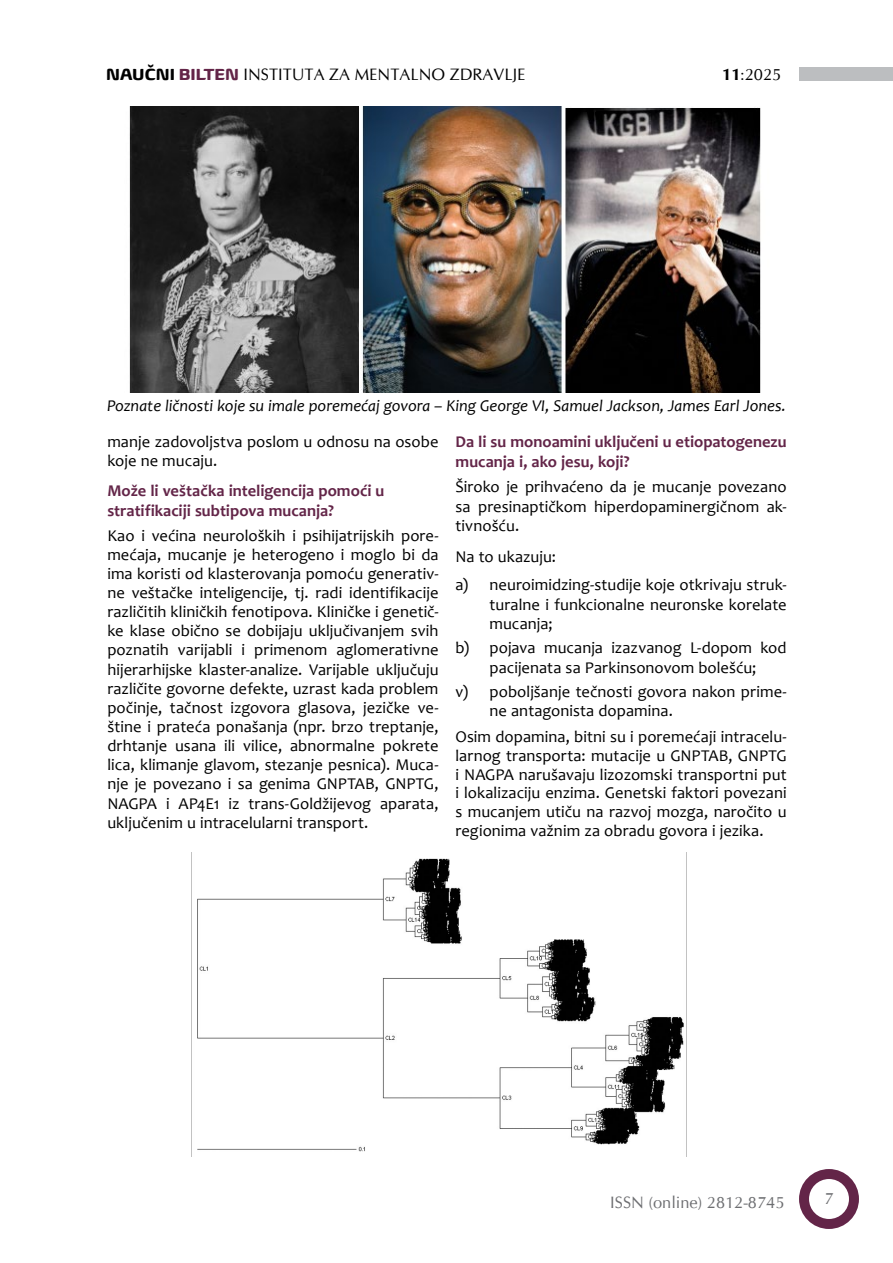
<style>
.page{position:relative;width:893px;height:1263px;background:#fff}
.page>*{position:absolute;margin:0;border:0;box-sizing:border-box;transform-origin:0 0}
.t1{font:16.5px/19.2px "Candara";letter-spacing:.005em;color:#000}
.t2{font:700 16.5px/19.5px "Candara";color:#632548}
.t3{font:italic 16.5px "Candara";color:#000}
.t4{font:16.5px "CG Omega";color:#000}
.t5{font:16.5px "CG Omega";color:#6d6e71}
.s1{font-family:"Biome W04";font-weight:700}
.s2{font-family:"Biome W04";font-weight:700;color:#632548}
.s3{font-weight:700}
</style>
<div class="page">
<div style="left:799px;top:1169px;width:60px;height:60px;background:#632548;border-radius:50%"></div>
<div style="left:809px;top:1179px;width:40px;height:40px;background:#fff;border-radius:50%"></div>
<div style="left:799px;top:67px;width:94px;height:14px;background:#bcbec0"></div>
<img style="left:129px;top:106px;width:632px;height:287px">
<img style="left:191px;top:853px;width:496px;height:304px">
<p class="t4" style="left:106px;top:65px;width:421px"><span class="s1">NAUČNI</span> <span class="s2">BILTEN</span> INSTITUTA ZA MENTALNO ZDRAVLJE</p>
<p class="t4" style="left:722px;top:65px;width:61px"><span class="s3">11</span>:2025</p>
<p class="t3" style="left:107px;top:395px;width:680px">Poznate ličnosti koje su imale poremećaj govora – King George VI, Samuel Jackson, James Earl Jones.</p>
<p class="t1" style="left:107px;top:432px;width:333px">manje zadovoljstva poslom u odnosu na osobe koje ne mucaju.</p>
<p class="t2" style="left:107px;top:481px;width:279px">Može li veštačka inteligencija pomoći u stratifikaciji subtipova mucanja?</p>
<p class="t1" style="left:107px;top:525px;width:333px;text-align:justify">Kao i većina neuroloških i psihijatrijskih pore&shy;mećaja, mucanje je heterogeno i moglo bi da ima koristi od klasterovanja pomoću generativ&shy;ne veštačke inteligencije, tj. radi identifikacije različitih kliničkih fenotipova. Kliničke i genetič&shy;ke klase obično se dobijaju uključivanjem svih poznatih varijabli i primenom aglomerativne hijerarhijske klaster-analize. Varijable uključuju različite govorne defekte, uzrast kada problem počinje, tačnost izgovora glasova, jezičke ve&shy;štine i prateća ponašanja (npr. brzo treptanje, drhtanje usana ili vilice, abnormalne pokrete lica, klimanje glavom, stezanje pesnica). Muca&shy;nje je povezano i sa genima GNPTAB, GNPTG, NAGPA i AP4E1 iz trans-Goldžijevog aparata, uključenim u intracelularni transport.</p>
<p class="t2" style="left:455px;top:432px;width:333px">Da li su monoamini uključeni u etiopatogenezu mucanja i, ako jesu, koji?</p>
<p class="t1" style="left:455px;top:477px;width:333px;text-align:justify">Široko je prihvaćeno da je mucanje povezano sa presinaptičkom hiperdopaminergičnom ak&shy;tivnošću.</p>
<p class="t1" style="left:455px;top:543px;width:333px;line-height:27.8px">Na to ukazuju:<br>a) neuroimidzing-studije koje otkrivaju struk-</p>
<p class="t1" style="left:490px;top:594px;width:299px;line-height:19.6px">turalne i funkcionalne neuronske korelate mucanja;</p>
<p class="t1" style="left:455px;top:638px;width:333px;line-height:19.6px;text-align:center">b) pojava mucanja izazvanog L-dopom kod pacijenata sa Parkinsonovom bolešću;</p>
<p class="t1" style="left:490px;top:681px;width:299px;line-height:19.6px;text-indent:-34px">v) poboljšanje tečnosti govora nakon prime&shy;ne antagonista dopamina.</p>
<p class="t1" style="left:455px;top:727px;width:333px;line-height:18.6px;text-align:justify">Osim dopamina, bitni su i poremećaji intracelu&shy;larnog transporta: mutacije u GNPTAB, GNPTG i NAGPA narušavaju lizozomski transportni put i lokalizaciju enzima. Genetski faktori povezani s mucanjem utiču na razvoj mozga, naročito u regionima važnim za obradu govora i jezika.</p>
<p class="t5" style="left:610px;top:1193px;width:176px">ISSN (online) 2812-8745</p>
<p class="t5" style="left:824px;top:1188px;width:11px">7</p>
</div>
